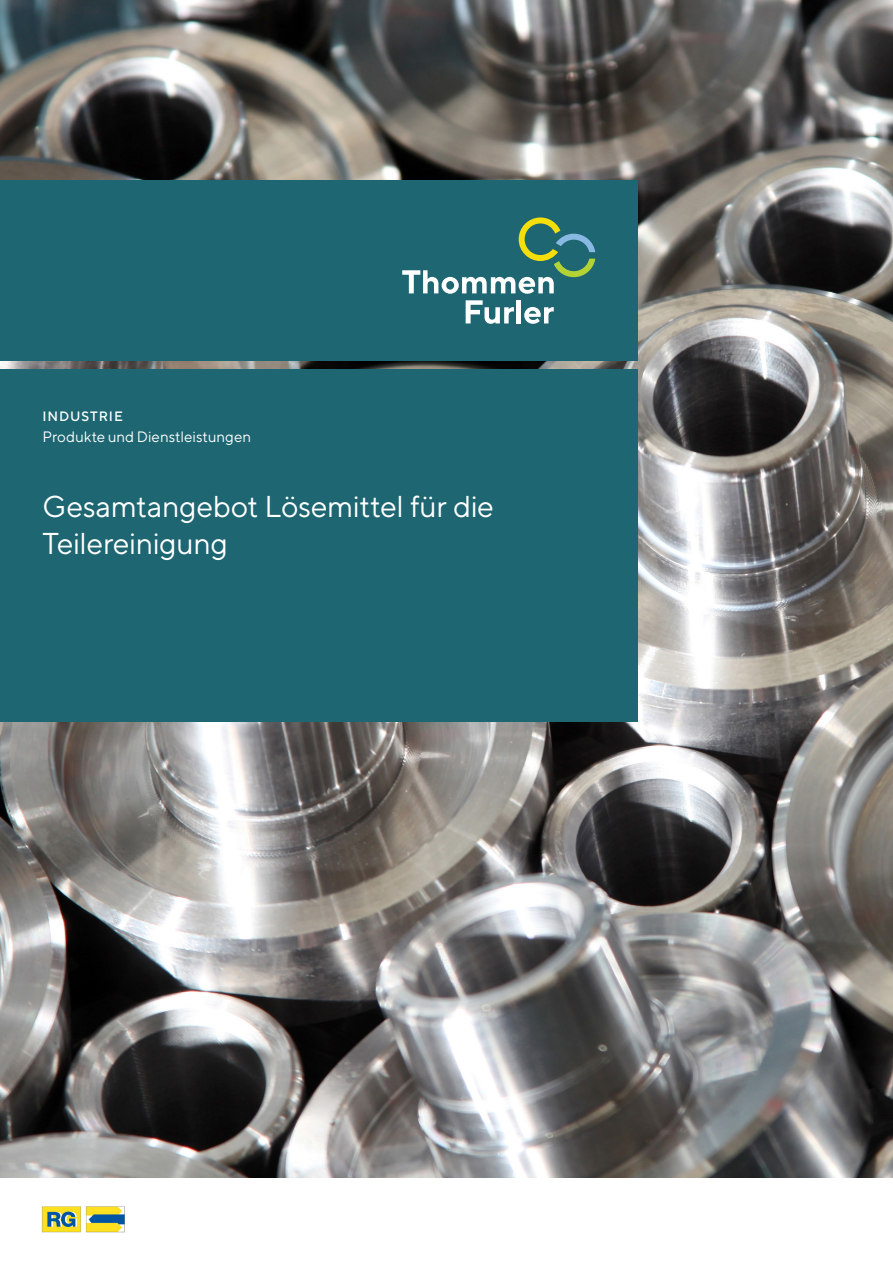
<style>
.page{position:relative;width:893px;height:1263px;background:#fff}
.page>*{position:absolute;margin:0;border:0;box-sizing:border-box;transform-origin:0 0}
.Titel_Produkt_Box_20pt{font:30px/37.5px "TT Norms Pro";letter-spacing:-.01em;color:#fff}
.Grundtext_10pt{font:15px "TT Norms Pro";color:#fff}
.Untertitel_Versalien_9pt{font:500 13.5px "TT Norms Pro";letter-spacing:.065em;color:#fff}
</style>
<div class="page">
<img style="left:0;top:0;width:893px;height:1178px">
<div style="left:0;top:180px;width:638px;height:181px;background:#1d6672"></div>
<div style="left:0;top:369px;width:638px;height:353px;background:#1d6672"></div>
<svg style="left:466px;top:300px;width:48px;height:24px"></svg>
<div style="left:516px;top:300px;width:5px;height:23px;background:#fff"></div>
<svg style="left:524px;top:307px;width:30px;height:17px"></svg>
<svg style="left:402px;top:217px;width:193px;height:77px"></svg>
<img style="left:41px;top:1206px;width:84px;height:27px">
<p class="Untertitel_Versalien_9pt" style="left:43px;top:406px;width:82px">INDUSTRIE</p>
<p class="Grundtext_10pt" style="left:43px;top:426px;width:210px">Produkte und Dienstleistungen</p>
<p class="Titel_Produkt_Box_20pt" style="left:43px;top:485px;width:453px">Gesamtangebot Lösemittel für die<br>Teilereinigung</p>
</div>
